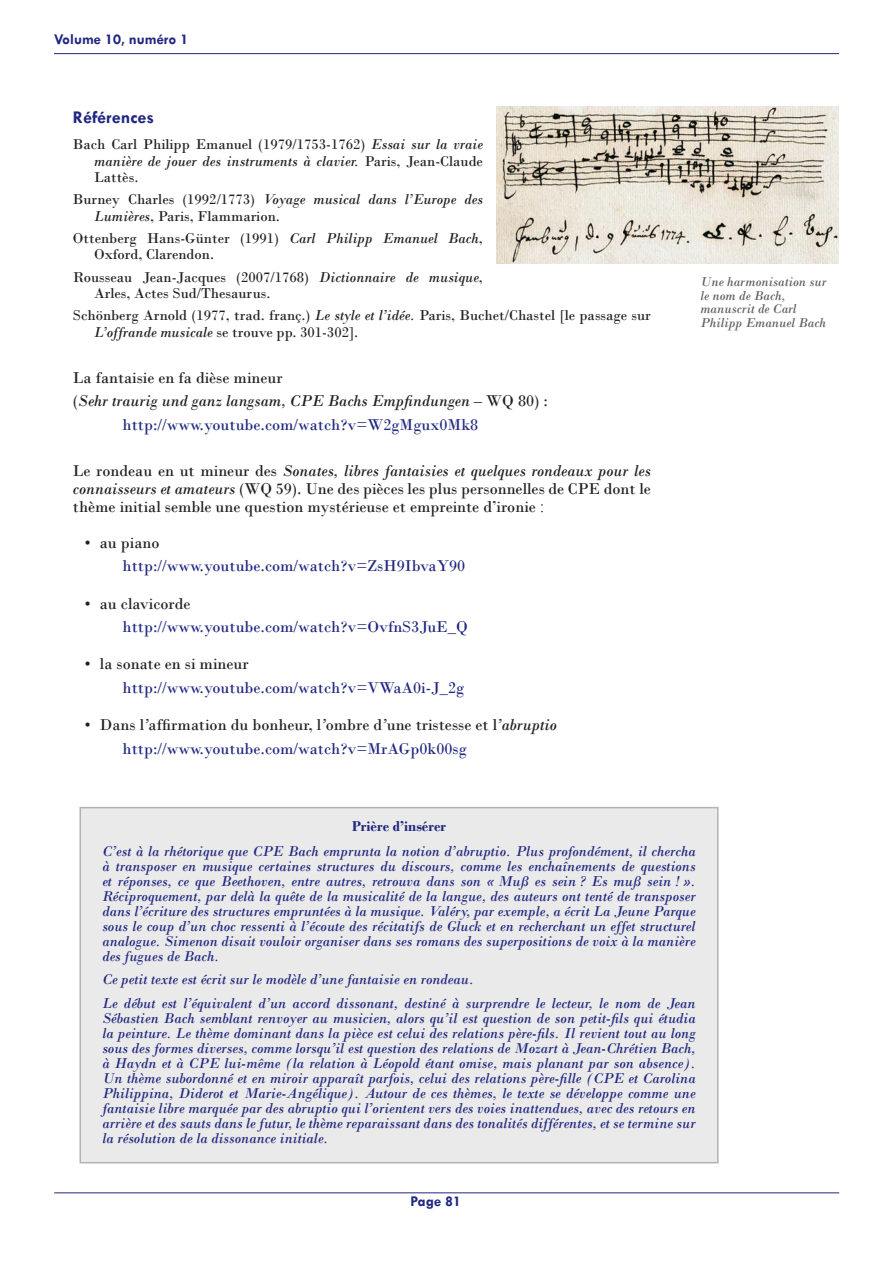
<style>
.page{position:relative;width:893px;height:1263px;background:#fff}
.page>*{position:absolute;margin:0;border:0;box-sizing:border-box;transform-origin:0 0}
.Article_-_Sous_titre{font:700 18px "Tw Cen";color:#202780}
.Article_-_Texte{font:16.5px/18px "Bodoni";color:#231f20;text-align:justify}
.Article_-_Texte-2{font:16.5px "Bodoni";color:#202780}
.Article_-_Texte-3{font:italic 16.5px "Bodoni";color:#231f20}
.Article_-_Biblio{font:16.5px "Bodoni";color:#231f20}
.Article_-_Texte-4{font:italic 15px/15px "Bodoni";color:#202780;text-align:justify}
.Article_-_Biblio-2{font:15px/16.5px "Bodoni";color:#231f20}
.Article_-_Auteur_2_o{font:700 15px "Tw Cen";color:#202780}
.Article_-_Texte-5{font:700 15px "Bodoni";color:#202780}
.Article_-_Légendes_p{font:italic 13.5px/13.5px "Bodoni";color:#5f5f5f}
.s1{font-style:italic}
.s2{font-style:normal}
.s3{font-family:"Times New Roman"}
</style>
<div class="page">
<hr style="left:54px;top:1192px;width:785px;height:1px;background:#202780">
<hr style="left:54px;top:53px;width:785px;height:1px;background:#202780">
<div style="left:80px;top:808px;width:638px;height:355px;background:#eaeaea"></div>
<div style="left:80px;top:807px;width:638px;height:356px;border:2px solid #b2b2b2"></div>
<img style="left:497px;top:106px;width:342px;height:157px">
<p class="Article_-_Auteur_2_o" style="left:54px;top:30px;width:136px">Volume 10, numéro 1</p>
<p class="Article_-_Sous_titre" style="left:73px;top:107px;width:83px">Références</p>
<p class="Article_-_Biblio-2" style="left:94px;top:136px;width:390px;text-align:justify;text-indent:-21px">Bach Carl Philipp Emanuel (1979/1753-1762) <span class="s1">Essai sur la vraie manière de jouer des instruments à clavier.</span> Paris, Jean-Claude Lattès.</p>
<p class="Article_-_Biblio-2" style="left:94px;top:191px;width:390px;text-indent:-21px">Burney Charles (1992/1773) <span class="s1">Voyage musical dans l’Europe des<br>Lumières</span>, Paris, Flammarion.</p>
<p class="Article_-_Biblio-2" style="left:94px;top:230px;width:390px;text-indent:-21px">Ottenberg Hans-Günter (1991) <span class="s1">Carl Philipp Emanuel Bach</span>,<br>Oxford, Clarendon.</p>
<p class="Article_-_Biblio-2" style="left:94px;top:268px;width:390px;text-indent:-21px">Rousseau Jean-Jacques (2007/1768) <span class="s1">Dictionnaire de musique</span>,<br>Arles, Actes Sud/Thesaurus.</p>
<p class="Article_-_Biblio-2" style="left:94px;top:307px;width:558px;text-indent:-21px">Schönberg Arnold (1977, trad. franç.) <span class="s1">Le style et l’idée.</span> Paris, Buchet/Chastel [le passage sur<br><span class="s1">L’offrande musicale</span> se trouve pp. 301-302].</p>
<p class="Article_-_Biblio" style="left:73px;top:368px;width:211px">La fantaisie en fa dièse mineur</p>
<p class="Article_-_Texte-3" style="left:73px;top:391px;width:477px"><span class="s2">(</span>Sehr traurig und ganz langsam, CPE Bachs Empfindungen – <span class="s2">WQ 80) :</span></p>
<p class="Article_-_Texte-2" style="left:123px;top:415px;width:357px">http://www.youtube.com/watch?v=W2gMgux0Mk8</p>
<p class="Article_-_Texte" style="left:73px;top:462px;width:580px">Le rondeau en ut mineur des <span class="s1">Sonates, libres fantaisies et quelques rondeaux pour les connaisseurs et amateurs</span> (WQ 59). Une des pièces les plus personnelles de CPE dont le thème initial semble une question mystérieuse et empreinte d’ironie <span class="s3">:</span></p>
<p class="Article_-_Texte" style="left:85px;top:534px;width:76px">• au piano</p>
<p class="Article_-_Texte-2" style="left:123px;top:556px;width:344px">http://www.youtube.com/watch?v=ZsH9IbvaY90</p>
<p class="Article_-_Texte" style="left:85px;top:594px;width:107px">• au clavicorde</p>
<p class="Article_-_Texte-2" style="left:123px;top:617px;width:347px">http://www.youtube.com/watch?v=OvfnS3JuE_Q</p>
<p class="Article_-_Texte" style="left:85px;top:655px;width:165px">• la sonate en si mineur</p>
<p class="Article_-_Texte-2" style="left:123px;top:678px;width:343px">http://www.youtube.com/watch?v=VWaA0i-J_2g</p>
<p class="Article_-_Texte" style="left:85px;top:716px;width:473px">• Dans l<span class="s1">’</span>affirmation du bonheur, l<span class="s1">’</span>ombre d<span class="s1">’</span>une tristesse et l<span class="s1">’abruptio</span></p>
<p class="Article_-_Texte-2" style="left:123px;top:739px;width:346px">http://www.youtube.com/watch?v=MrAGp0k00sg</p>
<p class="Article_-_Légendes_p" style="left:700px;top:275px;width:128px">Une harmonisation sur le nom de Bach, manuscrit de Carl<br>Philipp Emanuel Bach</p>
<p class="Article_-_Texte-5" style="left:352px;top:817px;width:96px">Prière d’insérer</p>
<p class="Article_-_Texte-4" style="left:102px;top:843px;width:595px">C’est à la rhétorique que CPE Bach emprunta la notion d’abruptio. Plus profondément, il chercha à transposer en musique certaines structures du discours, comme les enchaînements de questions et réponses, ce que Beethoven, entre autres, retrouva dans son « Muß es sein ? Es muß sein ! ».<br>Réciproquement, par delà la quête de la musicalité de la langue, des auteurs ont tenté de transposer dans l’écriture des structures empruntées à la musique. Valéry, par exemple, a écrit La Jeune Parque sous le coup d’un choc ressenti à l’écoute des récitatifs de Gluck et en recherchant un effet structurel analogue. Simenon disait vouloir organiser dans ses romans des superpositions de voix à la manière des fugues de Bach.</p>
<p class="Article_-_Texte-4" style="left:102px;top:972px;width:373px">Ce petit texte est écrit sur le modèle d’une fantaisie en rondeau.</p>
<p class="Article_-_Texte-4" style="left:102px;top:995px;width:595px">Le début est l’équivalent d’un accord dissonant, destiné à surprendre le lecteur, le nom de Jean Sébastien Bach semblant renvoyer au musicien, alors qu’il est question de son petit-fils qui étudia la peinture. Le thème dominant dans la pièce est celui des relations père-fils. Il revient tout au long sous des formes diverses, comme lorsqu’il est question des relations de Mozart à Jean-Chrétien Bach, à Haydn et à CPE lui-même (la relation à Léopold étant omise, mais planant par son absence).<br>Un thème subordonné et en miroir apparaît parfois, celui des relations père-fille (CPE et Carolina Philippina, Diderot et Marie-Angélique). Autour de ces thèmes, le texte se développe comme une fantaisie libre marquée par des abruptio qui l’orientent vers des voies inattendues, avec des retours en arrière et des sauts dans le futur, le thème reparaissant dans des tonalités différentes, et se termine sur la résolution de la dissonance initiale.</p>
<p class="Article_-_Auteur_2_o" style="left:411px;top:1192px;width:52px">Page 81</p>
</div>
